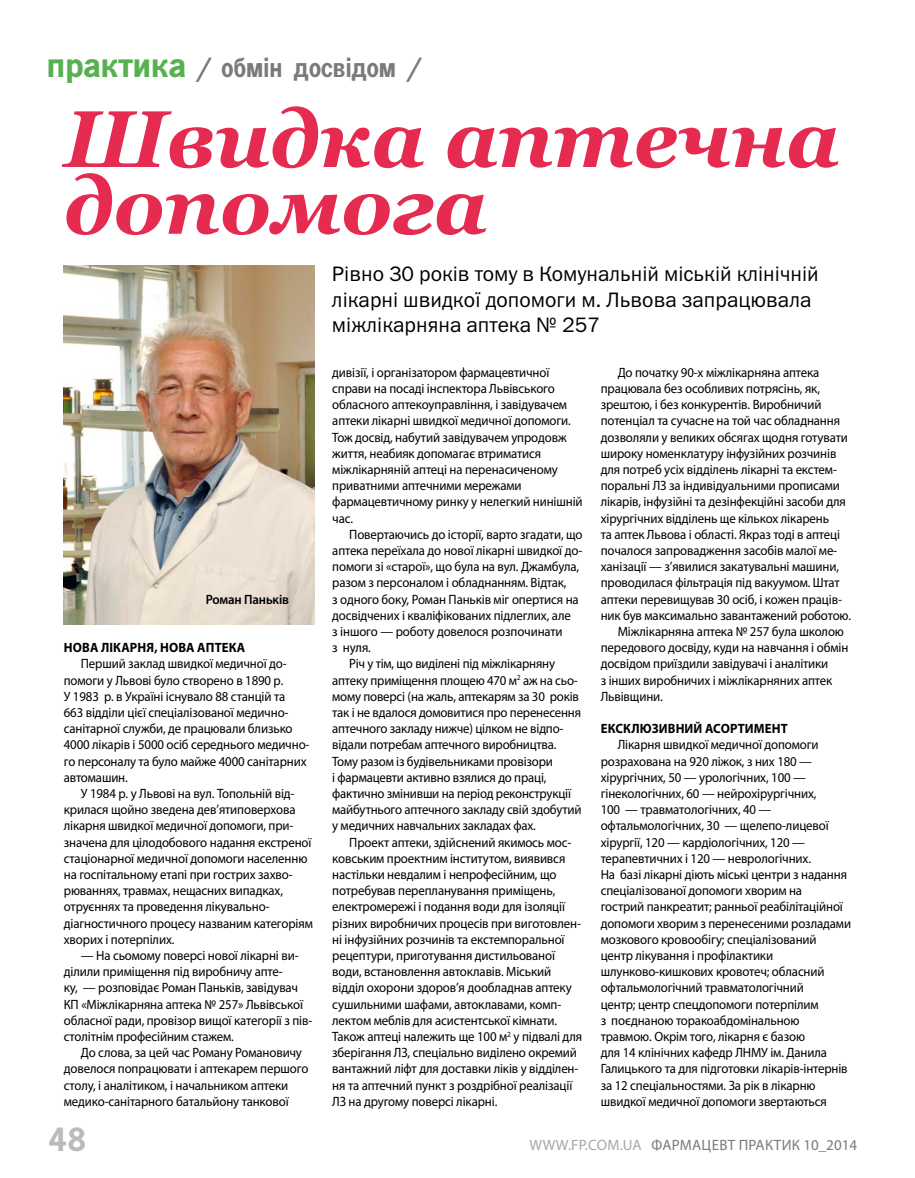
<style>
.page{position:relative;width:915px;height:1178px;background:#fff}
.page>*{position:absolute;margin:0;border:0;box-sizing:border-box;transform-origin:0 0}
.t1{font:italic 700 80.25px/66.8px "Georgia";color:#e52b50}
.t2{font:700 34.5px "News Paper C";color:#babbbb}
.t3{font:700 28.5px "News Paper C";color:#7a7a7a}
.t4{font:21px/25.5px "Franklin Gothic Book ITC";color:#000}
.t5{font:15px "Myriad Pro";color:#7a7a7a}
.t6{font:15px "Myriad Pro";color:#a5a8a8}
.t7{font:13.5px/16.2px "Myriad Pro";letter-spacing:-.01em;color:#000;scale:.95 1}
.t8{font:700 13.5px "Myriad Pro";letter-spacing:.01em;color:#000;scale:.95 1}
.t9{font:600 13.5px "Myriad Pro";letter-spacing:-.01em;color:#000;scale:.95 1}
.s1{font-size:36px;color:#58b151}
</style>
<div class="page">
<img style="left:64px;top:266px;width:251px;height:358px">
<h3 class="t3" style="left:47px;top:52px;width:374px"><span class="s1">практика</span> / обмін досвідом /</h3>
<h1 class="t1" style="left:64px;top:102px;width:776px">Швидка аптечна допомога</h1>
<h3 class="t4" style="left:332px;top:261px;width:488px">Рівно 30 років тому в Комунальній міській клінічній лікарні швидкої допомоги м. Львова запрацювала міжлікарняна аптека № 257</h3>
<p class="t9" style="left:206px;top:590px;width:89px">Роман Паньків</p>
<p class="t8" style="left:64px;top:639px;width:20px">Нова</p>
<p class="t8" style="left:101px;top:639px;width:23px">лікарн</p>
<p class="t8" style="left:146px;top:639px;width:25px">я, нова</p>
<p class="t8" style="left:197px;top:639px;width:10px">аптека</p>
<p class="t7" style="left:64px;top:655px;width:260px;text-indent:17px">ПЕРШИЙ ЗАКЛАД ШВИДКОЇ МЕДИЧНОЇ ДО-ПОМОГИ У ЛЬВОВІ БУЛО СТВОРЕНО В 1890 Р.<br>У 1983 Р. В УКРАЇНІ ІСНУВАЛО 88 СТАНЦІЙ ТА<br>663 ВІДДІЛИ ЦІЄЇ СПЕЦІАЛІЗОВАНОЇ МЕДИЧНО-САНІТАРНОЇ СЛУЖБИ, ДЕ ПРАЦЮВАЛИ БЛИЗЬКО 4000 ЛІКАРІВ І 5000 ОСІБ СЕРЕДНЬОГО МЕДИЧНО-ГО ПЕРСОНАЛУ ТА БУЛО МАЙЖЕ 4000 САНІТАРНИХ АВТОМАШИН.</p>
<p class="t7" style="left:64px;top:785px;width:264px;text-indent:17px">У 1984 Р. У ЛЬВОВІ НА ВУЛ. ТОПОЛЬНІЙ ВІД-КРИЛАСЯ ЩОЙНО ЗВЕДЕНА ДЕВ’ЯТИПОВЕРХОВА ЛІКАРНЯ ШВИДКОЇ МЕДИЧНОЇ ДОПОМОГИ, ПРИ-ЗНАЧЕНА ДЛЯ ЦІЛОДОБОВОГО НАДАННЯ ЕКСТРЕНОЇ СТАЦІОНАРНОЇ МЕДИЧНОЇ ДОПОМОГИ НАСЕЛЕННЮ НА ГОСПІТАЛЬНОМУ ЕТАПІ ПРИ ГОСТРИХ ЗАХВО-РЮВАННЯХ, ТРАВМАХ, НЕЩАСНИХ ВИПАДКАХ, ОТРУЄННЯХ ТА ПРОВЕДЕННЯ ЛІКУВАЛЬНО-ДІАГНОСТИЧНОГО ПРОЦЕСУ НАЗВАНИМ КАТЕГОРІЯМ ХВОРИХ І ПОТЕРПІЛИХ.</p>
<p class="t7" style="left:64px;top:947px;width:263px;text-indent:17px">— НА СЬОМОМУ ПОВЕРСІ НОВОЇ ЛІКАРНІ ВИ-ДІЛИЛИ ПРИМІЩЕННЯ ПІД ВИРОБНИЧУ АПТЕ-<br>КУ, — РОЗПОВІДАЄ РОМАН ПАНЬКІВ, ЗАВІДУВАЧ КП «МІЖЛІКАРНЯНА АПТЕКА № 257» ЛЬВІВСЬКОЇ ОБЛАСНОЇ РАДИ, ПРОВІЗОР ВИЩОЇ КАТЕГОРІЇ З ПІВ-СТОЛІТНІМ ПРОФЕСІЙНИМ СТАЖЕМ.</p>
<p class="t7" style="left:64px;top:1044px;width:259px;text-indent:17px">ДО СЛОВА, ЗА ЦЕЙ ЧАС РОМАНУ РОМАНОВИЧУ ДОВЕЛОСЯ ПОПРАЦЮВАТИ І АПТЕКАРЕМ ПЕРШОГО СТОЛУ, І АНАЛІТИКОМ, І НАЧАЛЬНИКОМ АПТЕКИ МЕДИКО-САНІТАРНОГО БАТАЛЬЙОНУ ТАНКОВОЇ</p>
<h2 class="t2" style="left:47px;top:1120px;width:42px">48</h2>
<p class="t7" style="left:332px;top:364px;width:265px">ДИВІЗІЇ, І ОРГАНІЗАТОРОМ ФАРМАЦЕВТИЧНОЇ СПРАВИ НА ПОСАДІ ІНСПЕКТОРА ЛЬВІВСЬКОГО ОБЛАСНОГО АПТЕКОУПРАВЛІННЯ, І ЗАВІДУВАЧЕМ АПТЕКИ ЛІКАРНІ ШВИДКОЇ МЕДИЧНОЇ ДОПОМОГИ.<br>ТОЖ ДОСВІД, НАБУТИЙ ЗАВІДУВАЧЕМ УПРОДОВЖ ЖИТТЯ, НЕАБИЯК ДОПОМАГАЄ ВТРИМАТИСЯ МІЖЛІКАРНЯНІЙ АПТЕЦІ НА ПЕРЕНАСИЧЕНОМУ ПРИВАТНИМИ АПТЕЧНИМИ МЕРЕЖАМИ ФАРМАЦЕВТИЧНОМУ РИНКУ У НЕЛЕГКИЙ НИНІШНІЙ ЧАС.</p>
<p class="t7" style="left:349px;top:526px;width:247px">ПОВЕРТАЮЧИСЬ ДО ІСТОРІЇ, ВАРТО ЗГАДАТИ, ЩО</p>
<p class="t7" style="left:332px;top:542px;width:264px">АПТЕКА ПЕРЕЇХАЛА ДО НОВОЇ ЛІКАРНІ ШВИДКОЇ ДО-</p>
<p class="t7" style="left:332px;top:558px;width:261px">ПОМОГИ ЗІ «СТАРОЇ», ЩО БУЛА НА ВУЛ. ДЖАМБУЛА,</p>
<p class="t7" style="left:332px;top:574px;width:248px">РАЗОМ З ПЕРСОНАЛОМ І ОБЛАДНАННЯМ. ВІДТАК,</p>
<p class="t7" style="left:332px;top:591px;width:261px">З ОДНОГО БОКУ, РОМАН ПАНЬКІВ МІГ ОПЕРТИСЯ НА</p>
<p class="t7" style="left:332px;top:607px;width:252px">ДОСВІДЧЕНИХ І КВАЛІФІКОВАНИХ ПІДЛЕГЛИХ, АЛЕ</p>
<p class="t7" style="left:332px;top:623px;width:244px">З ІНШОГО — РОБОТУ ДОВЕЛОСЯ РОЗПОЧИНАТИ</p>
<p class="t7" style="left:332px;top:639px;width:42px">З НУЛЯ.</p>
<p class="t7" style="left:349px;top:655px;width:218px">РІЧ У ТІМ, ЩО ВИДІЛЕНІ ПІД МІЖЛІКАРНЯНУ</p>
<p class="t7" style="left:332px;top:672px;width:260px">АПТЕКУ ПРИМІЩЕННЯ ПЛОЩЕЮ 470 М<sup>2</sup> АЖ НА СЬО-</p>
<p class="t7" style="left:332px;top:688px;width:261px">МОМУ ПОВЕРСІ (НА ЖАЛЬ, АПТЕКАРЯМ ЗА 30 РОКІВ</p>
<p class="t7" style="left:332px;top:704px;width:263px">ТАК І НЕ ВДАЛОСЯ ДОМОВИТИСЯ ПРО ПЕРЕНЕСЕННЯ</p>
<p class="t7" style="left:332px;top:720px;width:245px">АПТЕЧНОГО ЗАКЛАДУ НИЖЧЕ) ЦІЛКОМ НЕ ВІДПО-</p>
<p class="t7" style="left:332px;top:736px;width:237px">ВІДАЛИ ПОТРЕБАМ АПТЕЧНОГО ВИРОБНИЦТВА.</p>
<p class="t7" style="left:332px;top:753px;width:234px">ТОМУ РАЗОМ ІЗ БУДІВЕЛЬНИКАМИ ПРОВІЗОРИ</p>
<p class="t7" style="left:332px;top:769px;width:227px">І ФАРМАЦЕВТИ АКТИВНО ВЗЯЛИСЯ ДО ПРАЦІ,</p>
<p class="t7" style="left:332px;top:785px;width:253px">ФАКТИЧНО ЗМІНИВШИ НА ПЕРІОД РЕКОНСТРУКЦІЇ</p>
<p class="t7" style="left:332px;top:801px;width:264px">МАЙБУТНЬОГО АПТЕЧНОГО ЗАКЛАДУ СВІЙ ЗДОБУТИЙ</p>
<p class="t7" style="left:332px;top:817px;width:216px">У МЕДИЧНИХ НАВЧАЛЬНИХ ЗАКЛАДАХ ФАХ.</p>
<p class="t7" style="left:349px;top:834px;width:235px">ПРОЕКТ АПТЕКИ, ЗДІЙСНЕНИЙ ЯКИМОСЬ МОС-</p>
<p class="t7" style="left:332px;top:850px;width:247px">КОВСЬКИМ ПРОЕКТНИМ ІНСТИТУТОМ, ВИЯВИВСЯ</p>
<p class="t7" style="left:332px;top:866px;width:237px">НАСТІЛЬКИ НЕВДАЛИМ І НЕПРОФЕСІЙНИМ, ЩО</p>
<p class="t7" style="left:332px;top:882px;width:236px">ПОТРЕБУВАВ ПЕРЕПЛАНУВАННЯ ПРИМІЩЕНЬ,</p>
<p class="t7" style="left:332px;top:898px;width:246px">ЕЛЕКТРОМЕРЕЖІ І ПОДАННЯ ВОДИ ДЛЯ ІЗОЛЯЦІЇ</p>
<p class="t7" style="left:332px;top:915px;width:263px">РІЗНИХ ВИРОБНИЧИХ ПРОЦЕСІВ ПРИ ВИГОТОВЛЕН-</p>
<p class="t7" style="left:332px;top:931px;width:246px">НІ ІНФУЗІЙНИХ РОЗЧИНІВ ТА ЕКСТЕМПОРАЛЬНОЇ</p>
<p class="t7" style="left:332px;top:947px;width:236px">РЕЦЕПТУРИ, ПРИГОТУВАННЯ ДИСТИЛЬОВАНОЇ</p>
<p class="t7" style="left:332px;top:963px;width:232px">ВОДИ, ВСТАНОВЛЕННЯ АВТОКЛАВІВ. МІСЬКИЙ</p>
<p class="t7" style="left:332px;top:979px;width:253px">ВІДДІЛ ОХОРОНИ ЗДОРОВ’Я ДООБЛАДНАВ АПТЕКУ</p>
<p class="t7" style="left:332px;top:996px;width:242px">СУШИЛЬНИМИ ШАФАМИ, АВТОКЛАВАМИ, КОМП-</p>
<p class="t7" style="left:332px;top:1012px;width:238px">ЛЕКТОМ МЕБЛІВ ДЛЯ АСИСТЕНТСЬКОЇ КІМНАТИ.</p>
<p class="t7" style="left:332px;top:1028px;width:264px">ТАКОЖ АПТЕЦІ НАЛЕЖИТЬ ЩЕ 100 М<sup>2</sup> У ПІДВАЛІ ДЛЯ</p>
<p class="t7" style="left:332px;top:1044px;width:259px">ЗБЕРІГАННЯ ЛЗ, СПЕЦІАЛЬНО ВИДІЛЕНО ОКРЕМИЙ</p>
<p class="t7" style="left:332px;top:1060px;width:260px">ВАНТАЖНИЙ ЛІФТ ДЛЯ ДОСТАВКИ ЛІКІВ У ВІДДІЛЕН-</p>
<p class="t7" style="left:332px;top:1077px;width:254px">НЯ ТА АПТЕЧНИЙ ПУНКТ З РОЗДРІБНОЇ РЕАЛІЗАЦІЇ</p>
<p class="t7" style="left:332px;top:1093px;width:175px">ЛЗ НА ДРУГОМУ ПОВЕРСІ ЛІКАРНІ.</p>
<p class="t7" style="left:617px;top:364px;width:214px">ДО ПОЧАТКУ 90-Х МІЖЛІКАРНЯНА АПТЕКА</p>
<p class="t7" style="left:600px;top:380px;width:232px">ПРАЦЮВАЛА БЕЗ ОСОБЛИВИХ ПОТРЯСІНЬ, ЯК,</p>
<p class="t7" style="left:600px;top:396px;width:234px">ЗРЕШТОЮ, І БЕЗ КОНКУРЕНТІВ. ВИРОБНИЧИЙ</p>
<p class="t7" style="left:600px;top:412px;width:253px">ПОТЕНЦІАЛ ТА СУЧАСНЕ НА ТОЙ ЧАС ОБЛАДНАННЯ</p>
<p class="t7" style="left:600px;top:429px;width:261px">ДОЗВОЛЯЛИ У ВЕЛИКИХ ОБСЯГАХ ЩОДНЯ ГОТУВАТИ</p>
<p class="t7" style="left:600px;top:445px;width:249px">ШИРОКУ НОМЕНКЛАТУРУ ІНФУЗІЙНИХ РОЗЧИНІВ</p>
<p class="t7" style="left:600px;top:461px;width:250px">ДЛЯ ПОТРЕБ УСІХ ВІДДІЛЕНЬ ЛІКАРНІ ТА ЕКСТЕМ-</p>
<p class="t7" style="left:600px;top:477px;width:253px">ПОРАЛЬНІ ЛЗ ЗА ІНДИВІДУАЛЬНИМИ ПРОПИСАМИ</p>
<p class="t7" style="left:600px;top:493px;width:259px">ЛІКАРІВ, ІНФУЗІЙНІ ТА ДЕЗІНФЕКЦІЙНІ ЗАСОБИ ДЛЯ</p>
<p class="t7" style="left:600px;top:510px;width:242px">ХІРУРГІЧНИХ ВІДДІЛЕНЬ ЩЕ КІЛЬКОХ ЛІКАРЕНЬ</p>
<p class="t7" style="left:600px;top:526px;width:253px">ТА АПТЕК ЛЬВОВА І ОБЛАСТІ. ЯКРАЗ ТОДІ В АПТЕЦІ</p>
<p class="t7" style="left:600px;top:542px;width:250px">ПОЧАЛОСЯ ЗАПРОВАДЖЕННЯ ЗАСОБІВ МАЛОЇ МЕ-</p>
<p class="t7" style="left:600px;top:558px;width:252px">ХАНІЗАЦІЇ — З’ЯВИЛИСЯ ЗАКАТУВАЛЬНІ МАШИНИ,</p>
<p class="t7" style="left:600px;top:574px;width:253px">ПРОВОДИЛАСЯ ФІЛЬТРАЦІЯ ПІД ВАКУУМОМ. ШТАТ</p>
<p class="t7" style="left:600px;top:591px;width:255px">АПТЕКИ ПЕРЕВИЩУВАВ 30 ОСІБ, І КОЖЕН ПРАЦІВ-</p>
<p class="t7" style="left:600px;top:607px;width:265px">НИК БУВ МАКСИМАЛЬНО ЗАВАНТАЖЕНИЙ РОБОТОЮ.</p>
<p class="t7" style="left:617px;top:623px;width:239px">МІЖЛІКАРНЯНА АПТЕКА № 257 БУЛА ШКОЛОЮ</p>
<p class="t7" style="left:600px;top:639px;width:262px">ПЕРЕДОВОГО ДОСВІДУ, КУДИ НА НАВЧАННЯ І ОБМІН</p>
<p class="t7" style="left:600px;top:655px;width:241px">ДОСВІДОМ ПРИЇЗДИЛИ ЗАВІДУВАЧІ І АНАЛІТИКИ</p>
<p class="t7" style="left:600px;top:672px;width:245px">З ІНШИХ ВИРОБНИЧИХ І МІЖЛІКАРНЯНИХ АПТЕК</p>
<p class="t7" style="left:600px;top:688px;width:67px">ЛЬВІВЩИНИ.</p>
<p class="t8" style="left:600px;top:720px;width:17px">Екскл</p>
<p class="t8" style="left:639px;top:720px;width:23px">юзивний</p>
<p class="t8" style="left:704px;top:720px;width:10px">асортимент</p>
<p class="t7" style="left:600px;top:736px;width:265px;text-indent:17px">ЛІКАРНЯ ШВИДКОЇ МЕДИЧНОЇ ДОПОМОГИ РОЗРАХОВАНА НА 920 ЛІЖОК, З НИХ 180 — ХІРУРГІЧНИХ, 50 — УРОЛОГІЧНИХ, 100 — ГІНЕКОЛОГІЧНИХ, 60 — НЕЙРОХІРУРГІЧНИХ,<br>100 — ТРАВМАТОЛОГІЧНИХ, 40 — ОФТАЛЬМОЛОГІЧНИХ, 30 — ЩЕЛЕПО-ЛИЦЕВОЇ ХІРУРГІЇ, 120 — КАРДІОЛОГІЧНИХ, 120 — ТЕРАПЕВТИЧНИХ І 120 — НЕВРОЛОГІЧНИХ.<br>НА БАЗІ ЛІКАРНІ ДІЮТЬ МІСЬКІ ЦЕНТРИ З НАДАННЯ СПЕЦІАЛІЗОВАНОЇ ДОПОМОГИ ХВОРИМ НА<br>ГОСТРИЙ ПАНКРЕАТИТ; РАННЬОЇ РЕАБІЛІТАЦІЙНОЇ ДОПОМОГИ ХВОРИМ З ПЕРЕНЕСЕНИМИ РОЗЛАДАМИ МОЗКОВОГО КРОВООБІГУ; СПЕЦІАЛІЗОВАНИЙ ЦЕНТР ЛІКУВАННЯ І ПРОФІЛАКТИКИ ШЛУНКОВО-КИШКОВИХ КРОВОТЕЧ; ОБЛАСНИЙ ОФТАЛЬМОЛОГІЧНИЙ ТРАВМАТОЛОГІЧНИЙ<br>ЦЕНТР; ЦЕНТР СПЕЦДОПОМОГИ ПОТЕРПІЛИМ<br>З ПОЄДНАНОЮ ТОРАКОАБДОМІНАЛЬНОЮ ТРАВМОЮ. ОКРІМ ТОГО, ЛІКАРНЯ Є БАЗОЮ<br>ДЛЯ 14 КЛІНІЧНИХ КАФЕДР ЛНМУ ІМ. ДАНИЛА ГАЛИЦЬКОГО ТА ДЛЯ ПІДГОТОВКИ ЛІКАРІВ-ІНТЕРНІВ ЗА 12 СПЕЦІАЛЬНОСТЯМИ. ЗА РІК В ЛІКАРНЮ ШВИДКОЇ МЕДИЧНОЇ ДОПОМОГИ ЗВЕРТАЮТЬСЯ</p>
<p class="t6" style="left:529px;top:1135px;width:104px">WWW.FP.COM.UA</p>
<p class="t5" style="left:651px;top:1135px;width:21px">ФАРМАЦЕВТ</p>
<p class="t5" style="left:738px;top:1135px;width:20px">ПРАКТИК</p>
<p class="t5" style="left:803px;top:1135px;width:55px">10_2014</p>
</div>
